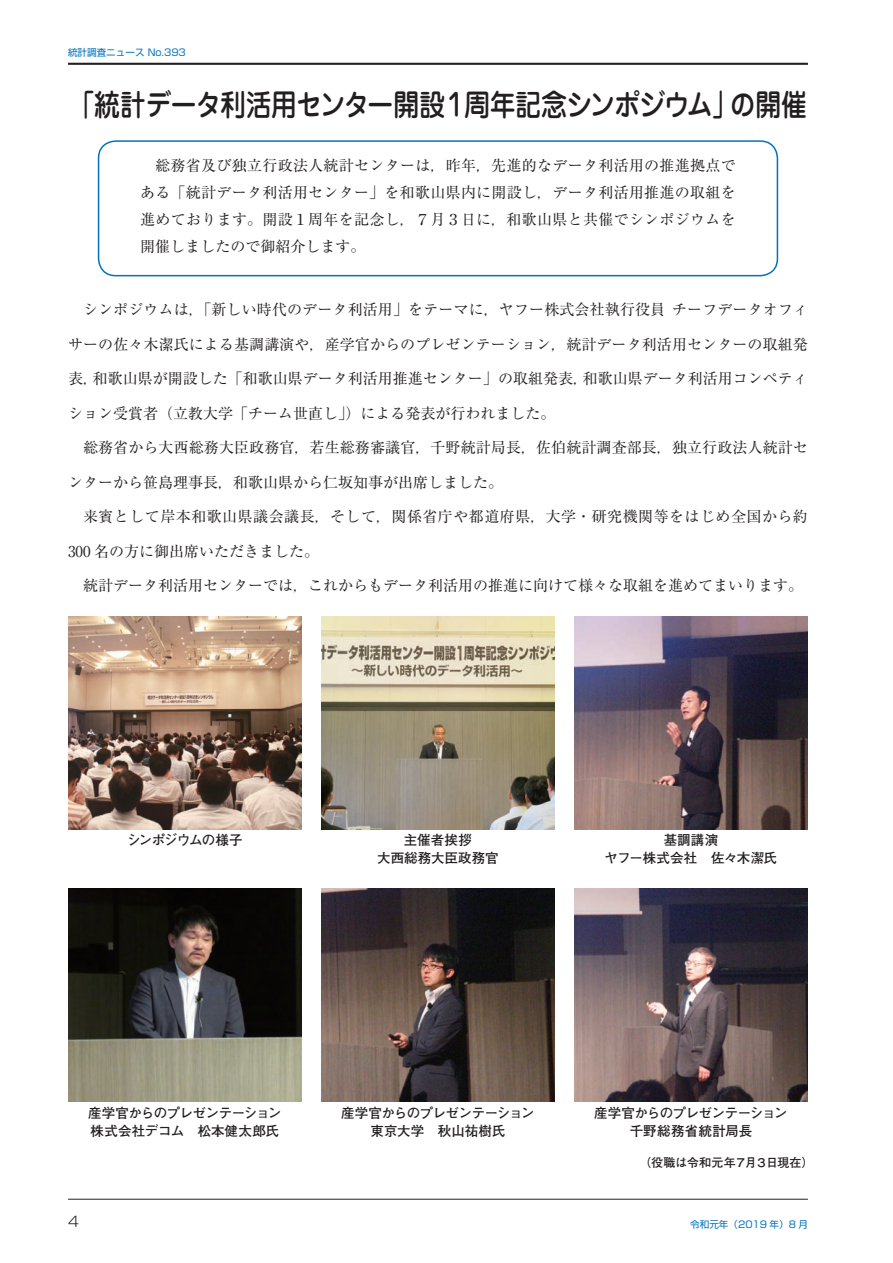
<style>
.page{position:relative;width:893px;height:1263px;background:#fff}
.page>*{position:absolute;margin:0;border:0;box-sizing:border-box;transform-origin:0 0}
.t1{font:500 30px "Jun 34 Pro";letter-spacing:-.025em;color:#231f20;scale:.86 1}
.t2{font:15px/27px "Ryumin Pro";letter-spacing:.005em;color:#231f20;text-align:justify}
.t3{font:15px "Ryumin Pro";letter-spacing:.03em;color:#231f20}
.t4{font:300 14.25px "Shin Go Pro";color:#231f20}
.t5{font:700 13.5px/18px "Futo Go B101 Pro";letter-spacing:-.02em;color:#231f20;text-align:center}
.t6{font:700 13.5px/18px "Futo Go B101 Pro";letter-spacing:.005em;color:#231f20;text-align:center}
.t7{font:700 13.5px/18px "Futo Go B101 Pro";color:#231f20;text-align:center}
.t8{font:700 13.5px "Futo Go B101 Pro";letter-spacing:-.055em;color:#231f20}
.t9{font:700 12px "Futo Go B101 Pro";letter-spacing:-.025em;color:#231f20}
.t10{font:9.6px "Shin Go Pro";color:#0072bc}
</style>
<div class="page">
<div style="left:98px;top:140px;width:680px;height:136px;border:2px solid #0072bc;border-radius:17px"></div>
<img style="left:68px;top:889px;width:234px;height:212px">
<img style="left:68px;top:617px;width:234px;height:212px">
<img style="left:321px;top:889px;width:234px;height:212px">
<img style="left:321px;top:617px;width:234px;height:212px">
<img style="left:574px;top:889px;width:234px;height:212px">
<img style="left:574px;top:617px;width:234px;height:212px">
<hr style="left:68px;top:63px;width:740px;height:2px;background:#231f20">
<hr style="left:68px;top:1199px;width:740px;height:1px;background:#231f20">
<p class="t10" style="left:68px;top:45px;width:119px">統計調査ニュース No.393</p>
<h1 class="t1" style="left:69px;top:81px;width:860px">「統計データ利活用センター開設１周年記念シンポジウム」の開催</h1>
<p class="t2" style="left:140px;top:150px;width:597px;text-indent:15px">総務省及び独立行政法人統計センターは，昨年，先進的なデータ利活用の推進拠点である「統計データ利活用センター」を和歌山県内に開設し，データ利活用推進の取組を進めております。開設１周年を記念し，７月３日に，和歌山県と共催でシンポジウムを開催しましたので御紹介します。</p>
<p class="t2" style="left:83px;top:295px;width:727px">シンポジウムは，「新しい時代のデータ利活用」をテーマに，ヤフー株式会社執行役員 チーフデータオフィ</p>
<p class="t2" style="left:68px;top:329px;width:741px">サーの佐々木潔氏による基調講演や，産学官からのプレゼンテーション，統計データ利活用センターの取組発</p>
<p class="t2" style="left:68px;top:364px;width:741px">表，和歌山県が開設した「和歌山県データ利活用推進センター」の取組発表，和歌山県データ利活用コンペティ</p>
<p class="t2" style="left:68px;top:398px;width:489px">ション受賞者（立教大学「チーム世直し」）による発表が行われました。</p>
<p class="t2" style="left:83px;top:433px;width:726px">総務省から大西総務大臣政務官，若生総務審議官，千野統計局長，佐伯統計調査部長，独立行政法人統計セ</p>
<p class="t2" style="left:68px;top:467px;width:437px">ンターから笹島理事長，和歌山県から仁坂知事が出席しました。</p>
<p class="t3" style="left:83px;top:505px;width:726px">来賓として岸本和歌山県議会議長，そして，関係省庁や都道府県，大学・研究機関等をはじめ全国から約</p>
<p class="t2" style="left:68px;top:536px;width:253px">300 名の方に御出席いただきました。</p>
<p class="t2" style="left:83px;top:571px;width:722px">統計データ利活用センターでは，これからもデータ利活用の推進に向けて様々な取組を進めてまいります。</p>
<p class="t8" style="left:127px;top:829px;width:117px">シンポジウムの様子</p>
<p class="t7" style="left:377px;top:829px;width:123px">主催者挨拶<br>大西総務大臣政務官</p>
<p class="t6" style="left:604px;top:829px;width:174px">基調講演<br>ヤフー株式会社　佐々木潔氏</p>
<p class="t5" style="left:88px;top:1102px;width:195px;text-align:left">産学官からのプレゼンテーション株式会社デコム　松本健太郎氏</p>
<p class="t5" style="left:341px;top:1102px;width:195px">産学官からのプレゼンテーション東京大学　秋山祐樹氏</p>
<p class="t5" style="left:594px;top:1102px;width:195px">産学官からのプレゼンテーション千野総務省統計局長</p>
<p class="t9" style="left:639px;top:1153px;width:176px">（役職は令和元年７月３日現在）</p>
<p class="t4" style="left:68px;top:1210px;width:12px">4</p>
<p class="t10" style="left:690px;top:1216px;width:119px">令和元年（2019 年）8 月</p>
</div>
